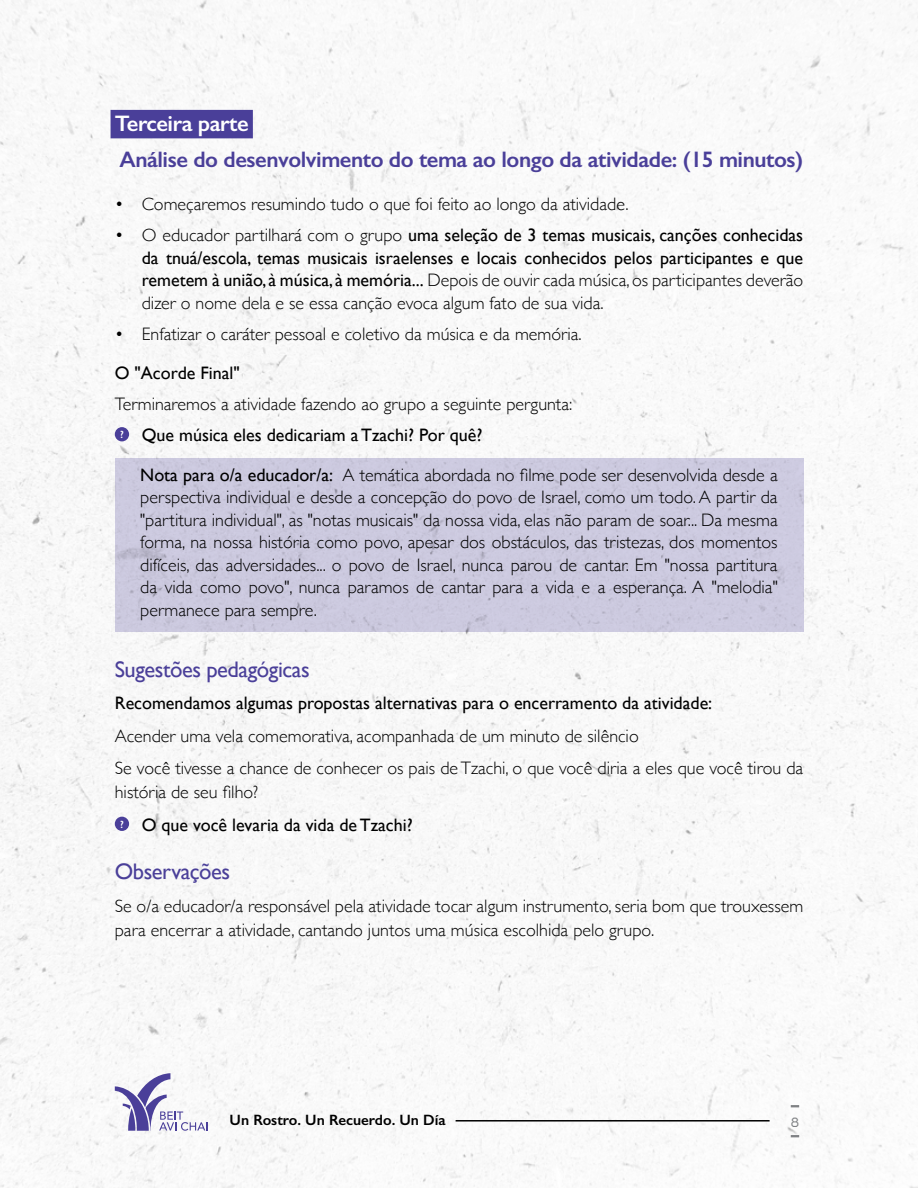
<style>
.page{position:relative;width:918px;height:1188px;background:#fff}
.page>*{position:absolute;margin:0;border:0;box-sizing:border-box;transform-origin:0 0}
.t1{font:600 22.5px "Gill Sans";letter-spacing:-.02em;color:#4a3f99}
.t2{font:22.5px "Gill Sans";letter-spacing:-.02em;color:#4a3f99}
.t3{font:600 22.5px "Gill Sans";letter-spacing:-.02em;color:#fff}
.t4{font:300 18px/22.5px "Gill Sans";color:#000}
.t5{font:18px/22.5px "Gill Sans";color:#000;text-align:justify}
.t6{font:18px "Ezer Block OE Pro Light";color:#808285}
.t7{font:600 15px "Gill Sans";color:#000}
.t8{font:600 10.5px "Gill Sans";color:#fff}
.s1{font-weight:300}
.s2{font-weight:400}
</style>
<div class="page">
<img style="left:0;top:0;width:918px;height:1188px">
<svg style="left:791px;top:1105px;width:8px;height:2px"></svg>
<svg style="left:791px;top:1135px;width:8px;height:2px"></svg>
<svg style="left:115px;top:1073px;width:92px;height:58px"></svg>
<hr style="left:456px;top:1120px;width:314px;height:2px;background:#000">
<div style="left:111px;top:110px;width:142px;height:28px;background:#4a3f99"></div>
<div style="left:115px;top:427px;width:14px;height:14px;background:#4a3f99;border-radius:50%"></div>
<div style="left:115px;top:817px;width:14px;height:14px;background:#4a3f99;border-radius:50%"></div>
<div style="left:116px;top:458px;width:688px;height:173px;background:#cccadf"></div>
<p class="t3" style="left:115px;top:110px;width:135px">Terceira parte</p>
<p class="t1" style="left:119px;top:145px;width:685px">Análise do desenvolvimento do tema ao longo da atividade (: 15 minutos(</p>
<p class="t4" style="left:142px;top:192px;width:488px">Começaremos resumindo tudo o que foi feito ao longo da atividade.</p>
<p class="t4" style="left:115px;top:192px;width:10px">•</p>
<p class="t4" style="left:115px;top:223px;width:10px">•</p>
<p class="t5" style="left:142px;top:224px;width:663px"><span class="s1">O educador partilhará com o grupo</span> uma seleção de 3 temas musicais, canções conhecidas</p>
<p class="t5" style="left:142px;top:246px;width:663px">da tnuá/escola, temas musicais israelenses e locais conhecidos pelos participantes e que remetem à união à, música à, memória... <span class="s1">Depois de ouvir cada música,os participantes deverão dizer o nome dela e se essa canção evoca algum fato de sua vida.</span></p>
<p class="t4" style="left:142px;top:322px;width:441px">Enfatizar o caráter pessoal e coletivo da música e da memória.</p>
<p class="t4" style="left:115px;top:322px;width:10px">•</p>
<p class="t5" style="left:115px;top:362px;width:127px">O "Acorde Final"</p>
<p class="t4" style="left:115px;top:392px;width:459px">Terminaremos a atividade fazendo ao grupo a seguinte pergunta:</p>
<p class="t5" style="left:142px;top:424px;width:342px">Que música eles dedicariam aTzachi? Por quê?</p>
<p class="t8" style="left:120px;top:428px;width:5px">?</p>
<p class="t4" style="left:140px;top:463px;width:639px;text-align:justify"><span class="s2">Nota para a/o educador</span> A<span class="s2">:a/</span> temática abordada no filme pode ser desenvolvida desde a perspectiva individual e desde a concepção do povo de Israel, como um todo A. partir da "partitura individual ," as "notas musicais" da nossa vida, elas não param de soar... Da mesma forma, na nossa história como povo, apesar dos obstáculos, das tristezas, dos momentos difíceis, das adversidades o... povo de Israel, nunca parou de cantar. Em "nossa partitura da vida como povo ," nunca paramos de cantar para a vida ae esperança A. "melodia" permanece para sempre.</p>
<p class="t2" style="left:115px;top:656px;width:197px">Sugestões pedagógicas</p>
<p class="t5" style="left:115px;top:692px;width:599px">Recomendamos algumas propostas alternativas para o encerramento da atividade:</p>
<p class="t4" style="left:115px;top:719px;width:690px;line-height:32.5px">Acender uma vela comemorativa, acompanhada de um minuto de silêncio<br>Se você tivesse a chance de conhecer os pais deTzachi o, que você diria a eles que você tirou da</p>
<p class="t4" style="left:115px;top:780px;width:145px">história de seu filho?</p>
<p class="t5" style="left:142px;top:813px;width:273px">O que você levaria da vida deTzachi?</p>
<p class="t8" style="left:120px;top:818px;width:5px">?</p>
<p class="t2" style="left:115px;top:858px;width:117px">Observações</p>
<p class="t4" style="left:115px;top:893px;width:690px;line-height:24px">Se a/o educador a/ responsável pela atividade tocar algum instrumento, seria bom que trouxessem para encerrar a atividade, cantando juntos uma música escolhida pelo grupo.</p>
<p class="t7" style="left:230px;top:1111px;width:218px">Un Rostro. Un Recuerdo. Un Día</p>
<p class="t6" style="left:791px;top:1111px;width:10px">8</p>
</div>
